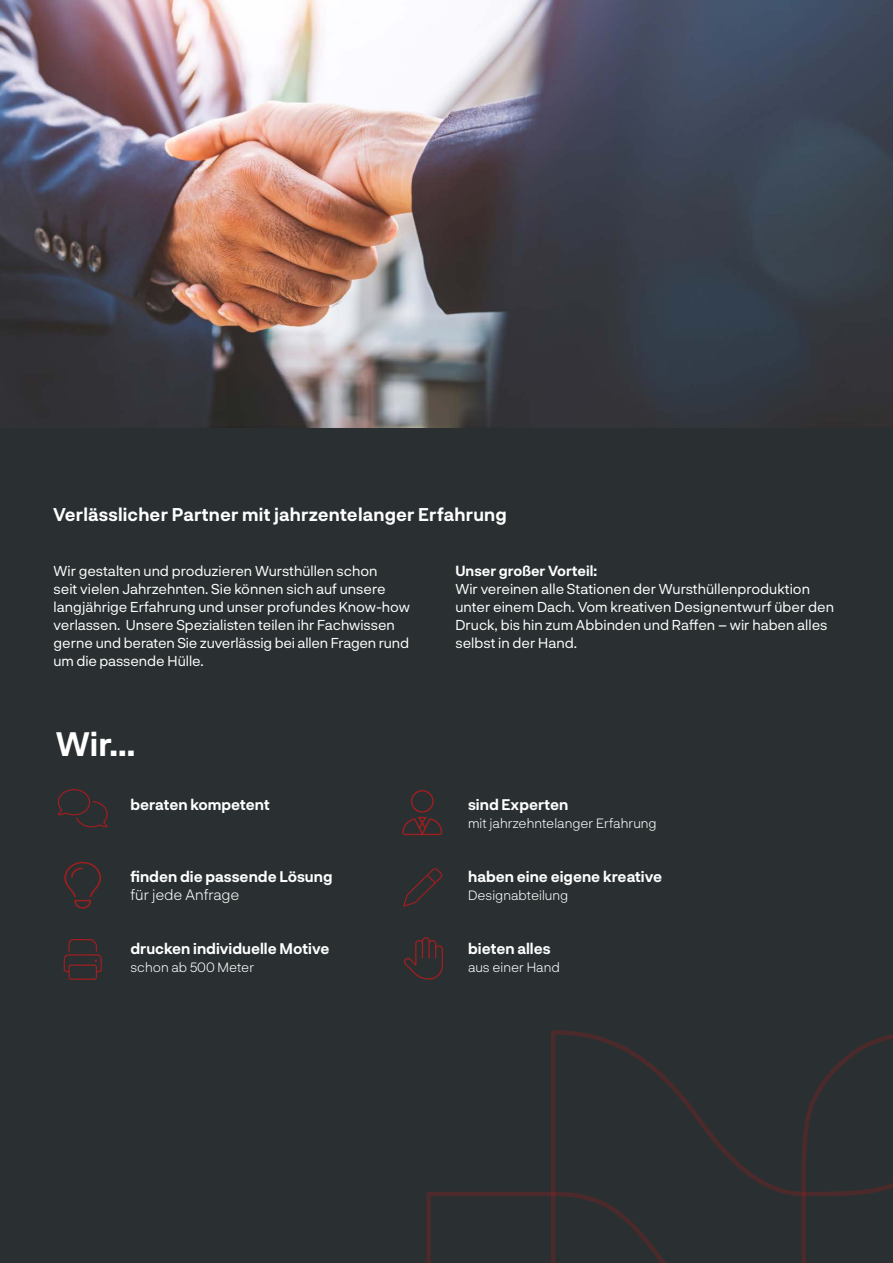
<style>
.page{position:relative;width:893px;height:1263px;background:#2a3031}
.page>*{position:absolute;margin:0;border:0;box-sizing:border-box;transform-origin:0 0}
.t1{font:700 33px "Neurial Grotesk";color:#fff}
.t2{font:700 18px "Neurial Grotesk";letter-spacing:.01em;color:#fff}
.t3{font:700 15px "Neurial Grotesk";color:#fff}
.t4{font:300 15px "Neurial Grotesk";color:#fff}
.t5{font:14.25px/18px "Neurial Grotesk";color:#fff}
.t6{font:700 14.25px "Neurial Grotesk";color:#fff}
.t7{font:300 13.5px "Neurial Grotesk";color:#fff}
</style>
<div class="page">
<svg style="left:58px;top:789px;width:50px;height:38px"></svg>
<svg style="left:64px;top:862px;width:37px;height:47px"></svg>
<svg style="left:64px;top:939px;width:38px;height:41px"></svg>
<svg style="left:402px;top:790px;width:40px;height:45px"></svg>
<svg style="left:403px;top:868px;width:40px;height:38px"></svg>
<svg style="left:404px;top:937px;width:39px;height:42px"></svg>
<img style="left:0;top:0;width:893px;height:427px">
<svg style="left:426px;top:1192px;width:123px;height:71px"></svg>
<svg style="left:549px;top:1030px;width:257px;height:233px"></svg>
<svg style="left:799px;top:1030px;width:94px;height:168px"></svg>
<p class="t2" style="left:53px;top:501px;width:455px">Verlässlicher Partner mit jahrzentelanger Erfahrung</p>
<p class="t5" style="left:54px;top:561px;width:358px">Wir gestalten und produzieren Wursthüllen schon<br>seit vielen Jahrzehnten. Sie können sich auf unsere langjährige Erfahrung und unser profundes Know-how verlassen. Unsere Spezialisten teilen ihr Fachwissen gerne und beraten Sie zuverlässig bei allen Fragen rund um die passende Hülle.</p>
<p class="t6" style="left:455px;top:561px;width:143px">Unser großer Vorteil:</p>
<p class="t5" style="left:455px;top:579px;width:380px">Wir vereinen alle Stationen der Wursthüllenproduktion unter einem Dach. Vom kreativen Designentwurf über den Druck, bis hin zum Abbinden und Raffen – wir haben alles selbst in der Hand.</p>
<h1 class="t1" style="left:56px;top:720px;width:81px">Wir...</h1>
<p class="t3" style="left:130px;top:794px;width:141px">beraten kompetent</p>
<p class="t3" style="left:130px;top:866px;width:203px">finden die passende Lösung</p>
<p class="t4" style="left:130px;top:884px;width:111px">für jede Anfrage</p>
<p class="t3" style="left:130px;top:938px;width:200px">drucken individuelle Motive</p>
<p class="t7" style="left:130px;top:958px;width:125px">schon ab 500 Meter</p>
<p class="t3" style="left:468px;top:794px;width:102px">sind Experten</p>
<p class="t7" style="left:468px;top:814px;width:190px">mit jahrzehntelanger Erfahrung</p>
<p class="t3" style="left:468px;top:866px;width:196px">haben eine eigene kreative</p>
<p class="t7" style="left:468px;top:886px;width:102px">Designabteilung</p>
<p class="t3" style="left:468px;top:938px;width:84px">bieten alles</p>
<p class="t7" style="left:468px;top:958px;width:93px">aus einer Hand</p>
</div>
